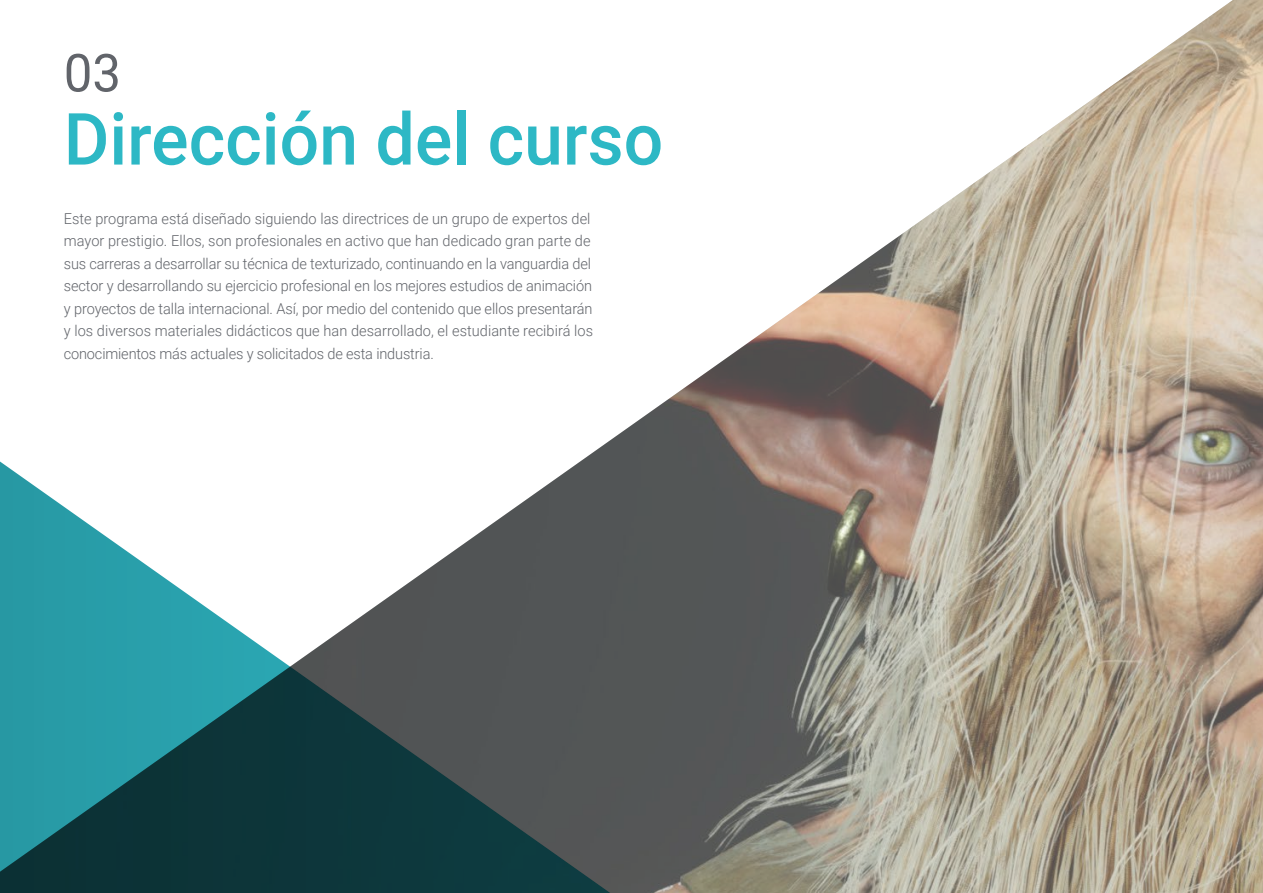
<style>
.page{position:relative;width:1263px;height:893px;background:#fff}
.page>*{position:absolute;margin:0;border:0;box-sizing:border-box;transform-origin:0 0}
.t1{font:500 72px "Roboto";color:#2db8c5}
.t2{font:52.5px "Roboto";color:#61646a}
.t3{font:300 15px/22.5px "Roboto";letter-spacing:-.005em;color:#61646a}
</style>
<div class="page">
<img style="left:602px;top:0;width:661px;height:893px">
<svg style="left:0;top:446px;width:640px;height:447px"></svg>
<h2 class="t2" style="left:64px;top:36px;width:59px">03</h2>
<h1 class="t1" style="left:64px;top:89px;width:601px">Dirección del curso</h1>
<p class="t3" style="left:64px;top:207px;width:531px">Este programa está diseñado siguiendo las directrices de un grupo de expertos del mayor prestigio. Ellos, son profesionales en activo que han dedicado gran parte de sus carreras a desarrollar su técnica de texturizado, continuando en la vanguardia del sector y desarrollando su ejercicio profesional en los mejores estudios de animación y proyectos de talla internacional. Así, por medio del contenido que ellos presentarán y los diversos materiales didácticos que han desarrollado, el estudiante recibirá los conocimientos más actuales y solicitados de esta industria.</p>
</div>
